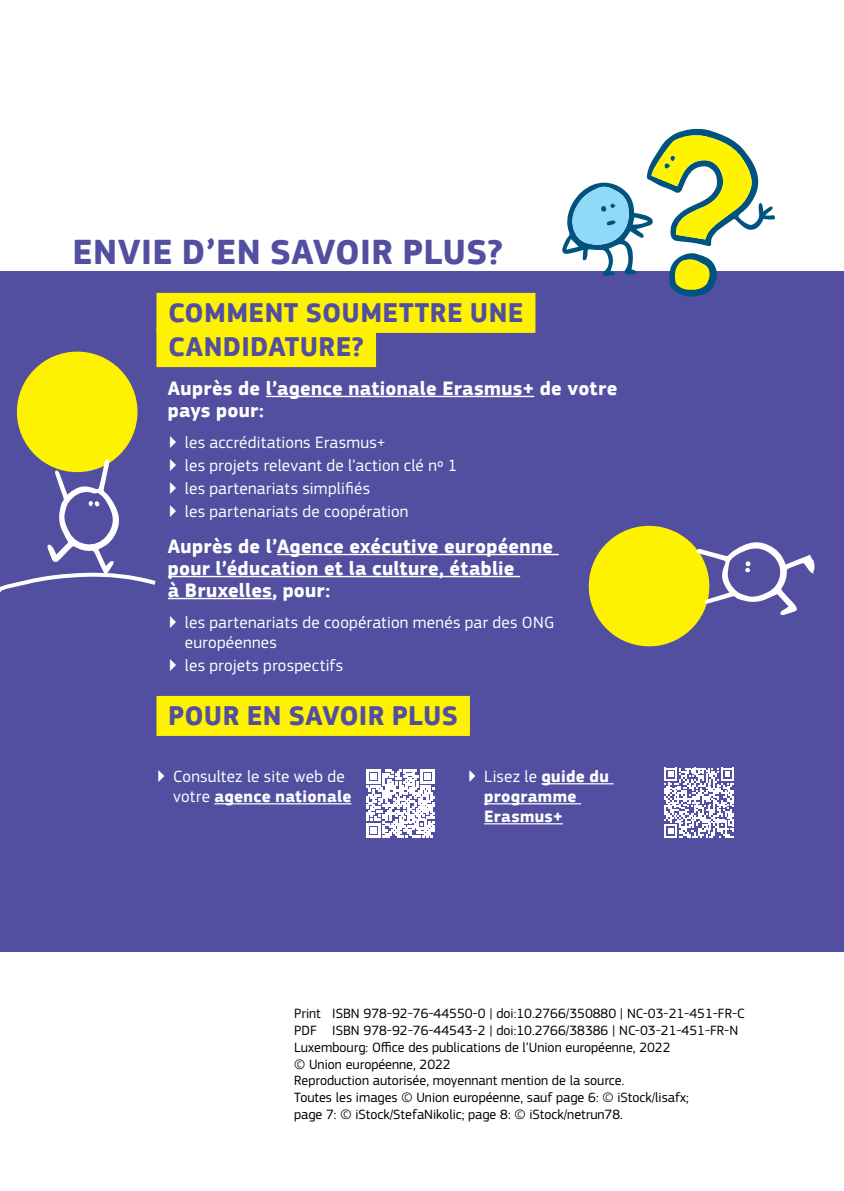
<style>
.page{position:relative;width:844px;height:1191px;background:#fff}
.page>*{position:absolute;margin:0;border:0;box-sizing:border-box;transform-origin:0 0}
.t1{font:700 36px "EC Square Sans Pro";letter-spacing:.01em;color:#524fa1}
.t2{font:700 28px/34.2px "EC Square Sans Pro";letter-spacing:.015em;color:#524fa1}
.t3{font:700 20px/22px "EC Square Sans Pro";letter-spacing:.015em;color:#fff}
.t4{font:17px/22.8px "EC Square Sans Pro";letter-spacing:.015em;color:#fff}
.t5{font:700 17px/20px "EC Square Sans Pro";letter-spacing:.02em;color:#fff}
.t6{font:14px/16.8px "EC Square Sans Pro";color:#000}
.s1{font-weight:700}
.s2{font-weight:400}
</style>
<div class="page">
<div style="left:0;top:271px;width:843px;height:680px;background:#524fa1"></div>
<svg style="left:562px;top:128px;width:213px;height:169px"></svg>
<div style="left:156px;top:293px;width:379px;height:40px;background:#fff200"></div>
<div style="left:156px;top:327px;width:220px;height:40px;background:#fff200"></div>
<hr style="left:266px;top:396px;width:268px;height:1px;background:#fff">
<hr style="left:277px;top:554px;width:281px;height:1px;background:#fff">
<hr style="left:168px;top:576px;width:352px;height:1px;background:#fff">
<hr style="left:168px;top:598px;width:104px;height:1px;background:#fff">
<div style="left:156px;top:696px;width:314px;height:40px;background:#fff200"></div>
<div style="left:17px;top:351px;width:120px;height:121px;background:#fff200;border-radius:50%"></div>
<svg style="left:0;top:459px;width:156px;height:133px"></svg>
<svg style="left:588px;top:525px;width:227px;height:122px"></svg>
<hr style="left:214px;top:803px;width:137px;height:1px;background:#fff">
<hr style="left:541px;top:783px;width:72px;height:1px;background:#fff">
<hr style="left:484px;top:803px;width:97px;height:1px;background:#fff">
<hr style="left:484px;top:823px;width:79px;height:1px;background:#fff">
<svg style="left:366px;top:769px;width:68px;height:68px"></svg>
<svg style="left:664px;top:767px;width:70px;height:70px"></svg>
<h1 class="t1" style="left:72px;top:230px;width:432px">ENVIE D’EN SAVOIR PLUS?</h1>
<h2 class="t2" style="left:168px;top:296px;width:357px">COMMENT SOUMETTRE UNE<br>CANDIDATURE?</h2>
<h3 class="t3" style="left:168px;top:378px;width:451px">Auprès de l’agence nationale Erasmus+ de votre pays pour:</h3>
<p class="t4" style="left:168px;top:431px;width:291px">▶ les accréditations Erasmus+<br>▶ les projets relevant de l’action clé nº 1 ▶ les partenariats simplifiés<br>▶ les partenariats de coopération</p>
<h3 class="t3" style="left:168px;top:536px;width:387px">Auprès de l’Agence exécutive européenne pour l’éducation et la culture, établie<br>à Bruxelles, pour:</h3>
<p class="t4" style="left:185px;top:612px;width:371px;line-height:20px;text-indent:-17px">▶ les partenariats de coopération menés par des ONG européennes</p>
<p class="t4" style="left:168px;top:654px;width:177px">▶ les projets prospectifs</p>
<h2 class="t2" style="left:168px;top:699px;width:291px">POUR EN SAVOIR PLUS</h2>
<p class="t4" style="left:173px;top:767px;width:180px;line-height:20px;text-indent:-17px">▶ Consultez le site web de votre <span class="s1">agence nationale</span></p>
<p class="t5" style="left:484px;top:767px;width:126px;text-indent:-17px"><span class="s2">▶ Lisez le</span> guide du programme<br>Erasmus+</p>
<p class="t6" style="left:294px;top:1005px;width:452px">Print ISBN 978-92-76-44550-0 | doi:10.2766/350880 | NC-03-21-451-FR-C PDF ISBN 978-92-76-44543-2 | doi:10.2766/38386 | NC-03-21-451-FR-N Luxembourg: Office des publications de l’Union européenne, 2022<br>© Union européenne, 2022<br>Reproduction autorisée, moyennant mention de la source.<br>Toutes les images © Union européenne, sauf page 6: © iStock/lisafx;<br>page 7: © iStock/StefaNikolic; page 8: © iStock/netrun78.</p>
</div>
